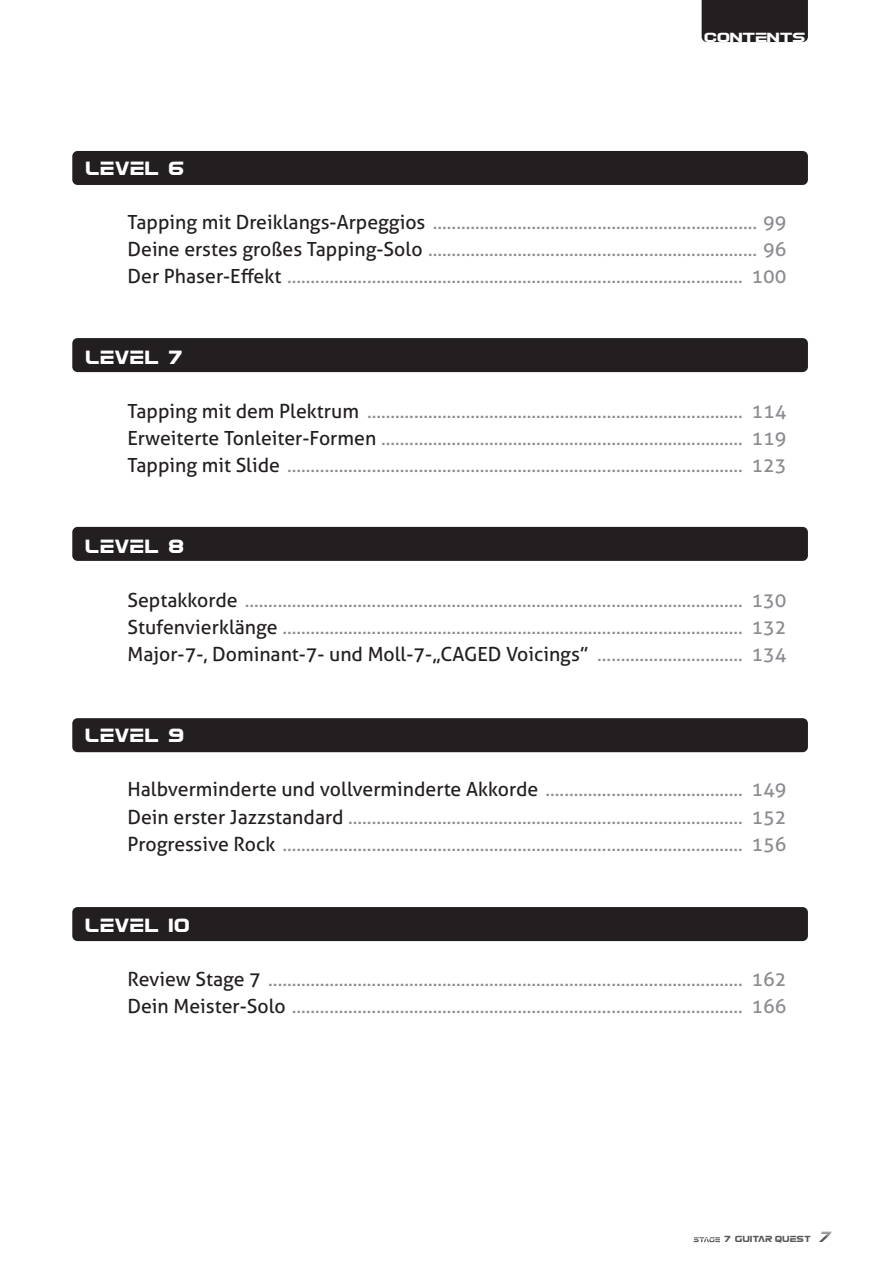
<style>
.page{position:relative;width:893px;height:1263px;background:#fff}
.page>*{position:absolute;margin:0;border:0;box-sizing:border-box;transform-origin:0 0}
.t1{font:19.5px/27px "Aller";color:#8a8c8f;text-align:justify}
.t2{font:19.5px "Eurofighter";color:#fff}
.t3{font:13.5px "Eurofighter Expanded";letter-spacing:-.05em;color:#fff}
.t4{font:9px "Eurofighter";color:#57585a}
.s1{color:#231f20}
.s2{font-family:"Eurofighter Halftone";font-style:italic;font-size:15px}
</style>
<div class="page">
<div style="left:702px;top:0;width:106px;height:42px;background:#231f20"></div>
<svg style="left:693px;top:1237px;width:27px;height:5px"></svg>
<div style="left:72px;top:338px;width:736px;height:34px;background:#231f20;border-radius:5px"></div>
<div style="left:72px;top:151px;width:736px;height:34px;background:#231f20;border-radius:5px"></div>
<div style="left:72px;top:718px;width:736px;height:34px;background:#231f20;border-radius:5px"></div>
<div style="left:72px;top:907px;width:736px;height:34px;background:#231f20;border-radius:5px"></div>
<div style="left:72px;top:527px;width:736px;height:34px;background:#231f20;border-radius:5px"></div>
<p class="t3" style="left:704px;top:30px;width:103px">CONTENTs</p>
<p class="t2" style="left:85px;top:159px;width:101px">LEVEL 6</p>
<p class="t1" style="left:128px;top:209px;width:661px"><span class="s1">Tapping mit Dreiklangs-Arpeggios</span> ..................................................................... 99<br><span class="s1">Deine erstes großes Tapping-Solo</span> ...................................................................... 96<br><span class="s1">Der Phaser-Effekt</span> ................................................................................................. 100</p>
<p class="t2" style="left:85px;top:348px;width:99px">LEVEL 7</p>
<p class="t1" style="left:128px;top:398px;width:661px"><span class="s1">Tapping mit dem Plektrum</span> ................................................................................ 114<br><span class="s1">Erweiterte Tonleiter-Formen</span> ............................................................................. 119<br><span class="s1">Tapping mit Slide</span> ................................................................................................. 123</p>
<p class="t2" style="left:85px;top:537px;width:101px">LEVEL 8</p>
<p class="t1" style="left:127px;top:587px;width:661px"><span class="s1">Septakkorde</span> .......................................................................................................... 130<br><span class="s1">Stufenvierklänge</span> .................................................................................................. 132<br><span class="s1">Major-7-, Dominant-7- und Moll-7-„CAGED Voicings”</span> ............................... 134</p>
<p class="t2" style="left:85px;top:726px;width:101px">LEVEL 9</p>
<p class="t1" style="left:127px;top:776px;width:661px"><span class="s1">Halbverminderte und vollverminderte Akkorde</span> .......................................... 149<br><span class="s1">Dein erster Jazzstandard</span> .................................................................................... 152<br><span class="s1">Progressive Rock</span> .................................................................................................. 156</p>
<p class="t2" style="left:85px;top:915px;width:106px">LEVEL 10</p>
<p class="t1" style="left:127px;top:965px;width:661px"><span class="s1">Review Stage 7</span> ..................................................................................................... 162<br><span class="s1">Dein Meister-Solo</span> ................................................................................................ 166</p>
<p class="t4" style="left:724px;top:1234px;width:107px">7 GUITAR QUEST <span class="s2">7</span></p>
</div>
